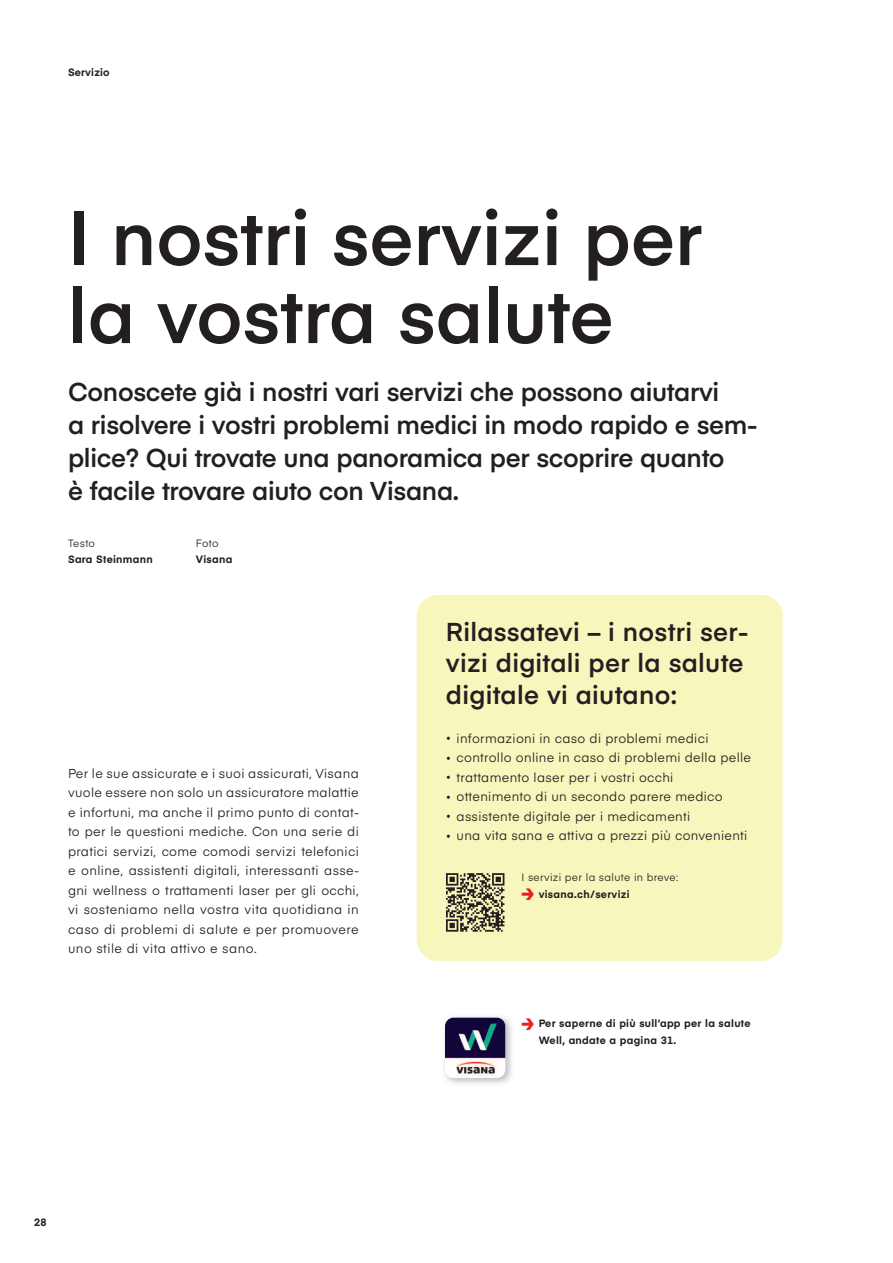
<style>
.page{position:relative;width:893px;height:1263px;background:#fff}
.page>*{position:absolute;margin:0;border:0;box-sizing:border-box;transform-origin:0 0}
.t1{font:600 75px/78px "Eina 03";color:#231f20}
.t2{font:600 25.5px/33px "Eina 03";letter-spacing:-.01em;color:#231f20}
.t3{font:600 25.5px/31.5px "Eina 03";letter-spacing:.01em;color:#231f20}
.t4{font:12.75px/19.5px "Eina 03";letter-spacing:.025em;color:#231f20;text-align:justify}
.t5{font:700 10.5px/16.5px "Eina 03";letter-spacing:.03em;color:#231f20}
.t6{font:10.5px/16.5px "Eina 03";letter-spacing:.03em;color:#231f20}
.s1{font-size:10.5px}
.s2{font-weight:700;font-size:22.2px;color:#ee1d23}
.s3{font-weight:700}
.s4{font-size:22.2px;color:#ee1d23}
.s5{font-size:22.2px;color:#fff}
</style>
<div class="page">
<div style="left:417px;top:595px;width:366px;height:366px;background:#f7f6bc;border-radius:21px"></div>
<svg style="left:446px;top:873px;width:58px;height:59px"></svg>
<img style="left:444px;top:1016px;width:68px;height:68px">
<img style="left:445px;top:1018px;width:60px;height:60px;border-radius:9px">
<p class="t5" style="left:68px;top:65px;width:43px">Servizio</p>
<h1 class="t1" style="left:68px;top:207px;width:636px">I nostri servizi per la vostra salute</h1>
<h2 class="t2" style="left:68px;top:378px;width:691px">Conoscete già i nostri vari servizi che possono aiutarvi<br>a risolvere i vostri problemi medici in modo rapido e sem&shy;plice? Qui trovate una panoramica per scoprire quanto<br>è facile trovare aiuto con Visana.</h2>
<p class="t6" style="left:68px;top:536px;width:29px">Testo</p>
<p class="t5" style="left:68px;top:552px;width:86px">Sara Steinmann</p>
<p class="t6" style="left:196px;top:536px;width:24px">Foto</p>
<p class="t5" style="left:196px;top:552px;width:38px">Visana</p>
<p class="t4" style="left:68px;top:765px;width:293px">Per le sue assicurate e i suoi assicurati, Visana vuole essere non solo un assicuratore malattie e infortuni, ma anche il primo punto di contat&shy;to per le questioni mediche. Con una serie di pratici servizi, come comodi servizi telefonici e online, assistenti digitali, interessanti asse&shy;gni wellness o trattamenti laser per gli occhi, vi sosteniamo nella vostra vita quotidiana in caso di problemi di salute e per promuovere uno stile di vita attivo e sano.</p>
<h2 class="t3" style="left:446px;top:619px;width:304px">Rilassatevi – i nostri ser&shy;vizi digitali per la salute digitale vi aiutano:</h2>
<p class="t4" style="left:446px;top:730px;width:264px"><span class="s1">•</span> informazioni in caso di problemi medici</p>
<p class="t4" style="left:446px;top:749px;width:307px"><span class="s1">•</span> controllo online in caso di problemi della pelle</p>
<p class="t4" style="left:446px;top:769px;width:229px"><span class="s1">•</span> trattamento laser per i vostri occhi</p>
<p class="t4" style="left:446px;top:788px;width:278px"><span class="s1">•</span> ottenimento di un secondo parere medico</p>
<p class="t4" style="left:446px;top:808px;width:246px"><span class="s1">•</span> assistente digitale per i medicamenti</p>
<p class="t4" style="left:446px;top:827px;width:303px"><span class="s1">•</span> una vita sana e attiva a prezzi più convenienti</p>
<p class="t6" style="left:521px;top:870px;width:158px">I servizi per la salute in breve: <span class="s2">≥</span> <span class="s3">visana.ch/servizi</span></p>
<p class="t5" style="left:521px;top:1016px;width:230px"><span class="s4">≥</span> Per saperne di più sull’app per la salute <span class="s5">≥</span> Well, andate a pagina 31.</p>
<p class="t5" style="left:34px;top:1215px;width:14px">28</p>
</div>
